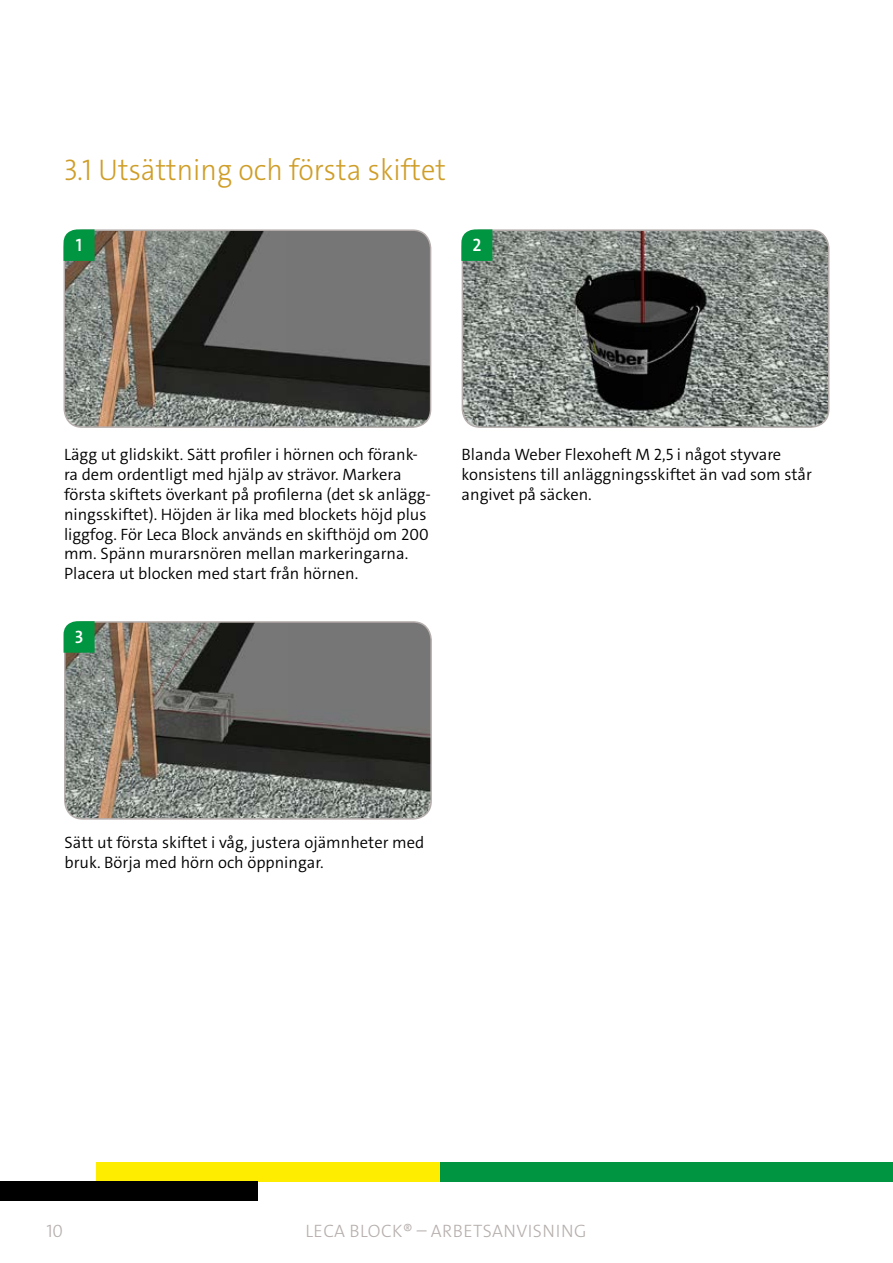
<style>
.page{position:relative;width:893px;height:1263px;background:#fff}
.page>*{position:absolute;margin:0;border:0;box-sizing:border-box;transform-origin:0 0}
.t1{font:300 30px "The Sans C4 s";color:#cf9e28;scale:.95 1}
.t2{font:300 18px "The Sans C4 s";letter-spacing:.025em;color:#b5aeac}
.t3{font:600 18px "The Sans C4 s";color:#fff}
.t4{font:300 16.5px/19.8px "The Sans C4 s";color:#000}
</style>
<div class="page">
<div style="left:440px;top:1162px;width:452px;height:19px;background:#009641"></div>
<div style="left:96px;top:1162px;width:344px;height:19px;background:#ffed00"></div>
<div style="left:0;top:1181px;width:257px;height:20px;background:#000"></div>
<svg style="left:892px;top:1162px;width:1px;height:19px"></svg>
<img style="left:64px;top:230px;width:367px;height:197px">
<div style="left:64px;top:229px;width:367px;height:199px;border:2px solid #b5aeac;border-radius:18px"></div>
<img style="left:462px;top:230px;width:367px;height:197px">
<div style="left:462px;top:229px;width:367px;height:199px;border:2px solid #b5aeac;border-radius:18px"></div>
<img style="left:67px;top:622px;width:364px;height:195px">
<div style="left:64px;top:621px;width:368px;height:199px;border:2px solid #b5aeac;border-radius:18px"></div>
<svg style="left:64px;top:229px;width:31px;height:32px"></svg>
<svg style="left:461px;top:229px;width:31px;height:32px"></svg>
<svg style="left:64px;top:621px;width:31px;height:32px"></svg>
<h1 class="t1" style="left:64px;top:150px;width:404px">3.1 Utsättning och första skiftet</h1>
<p class="t3" style="left:76px;top:233px;width:8px">1</p>
<p class="t3" style="left:472px;top:234px;width:10px">2</p>
<p class="t4" style="left:64px;top:445px;width:368px">Lägg ut glidskikt. Sätt profiler i hörnen och förank&shy;ra dem ordentligt med hjälp av strävor. Markera första skiftets överkant på profilerna (det sk anlägg&shy;ningsskiftet). Höjden är lika med blockets höjd plus liggfog. För Leca Block används en skifthöjd om 200 mm. Spänn murarsnören mellan markeringarna.<br>Placera ut blocken med start från hörnen.</p>
<p class="t4" style="left:462px;top:445px;width:352px">Blanda Weber Flexoheft M 2,5 i något styvare konsistens till anläggningsskiftet än vad som står angivet på säcken.</p>
<p class="t3" style="left:75px;top:625px;width:10px">3</p>
<p class="t4" style="left:65px;top:832px;width:361px">Sätt ut första skiftet i våg, justera ojämnheter med bruk. Börja med hörn och öppningar.</p>
<p class="t2" style="left:46px;top:1219px;width:18px">10</p>
<p class="t2" style="left:306px;top:1219px;width:282px">LECA BLOCK® – ARBETSANVISNING</p>
</div>
